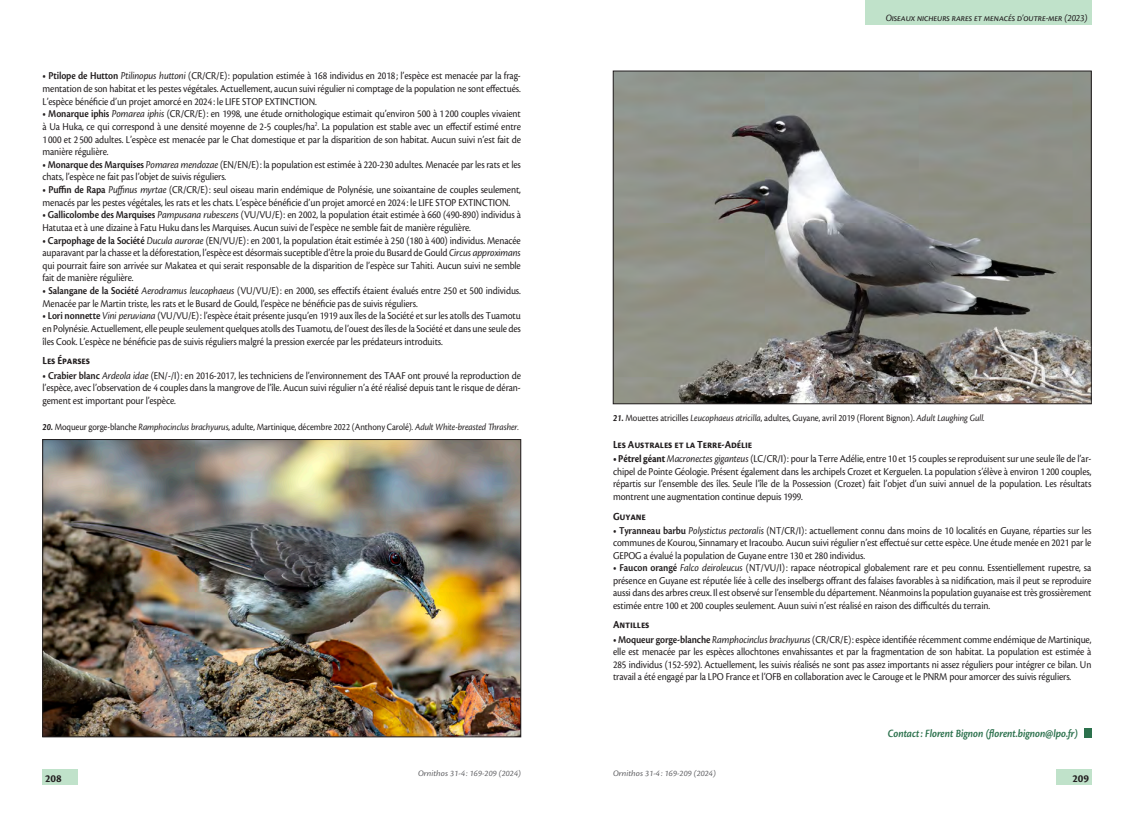
<style>
.page{position:relative;width:1134px;height:815px;background:#fff}
.page>*{position:absolute;margin:0;border:0;box-sizing:border-box;transform-origin:0 0}
.Signatures_auteurs{font:italic 600 11.5px "Cronos Pro";letter-spacing:-.005em;color:#2c714d;scale:.9 1}
.Remerciements{font:700 11.25px "Cronos Pro";letter-spacing:-.01em;color:#231f20;scale:.9 1}
.Remerciements-2{font:700 11.25px "Cronos Pro";letter-spacing:-.01em;color:#231f20}
.Remerciements-3{font:11px/12.6px "Cronos Pro";letter-spacing:-.01em;color:#231f20;text-align:justify;scale:.9 1}
.Légendes_photos_1pt{font:10px "Cronos Pro";letter-spacing:-.01em;color:#231f20;scale:.9 1}
.t1{font:italic 10px "Cronos Pro";letter-spacing:-.02em;color:#231f20}
.t2{font:italic 8.75px "Cronos Pro";color:#636366;scale:1.05 1}
.s1{font-weight:600}
.s2{font-style:italic}
.s3{font-weight:700;font-style:italic}
.s4{font-weight:700}
</style>
<div class="page">
<div style="left:1084px;top:728px;width:7px;height:9px;background:#2c714d"></div>
<img style="left:615px;top:73px;width:474px;height:329px">
<div style="left:613px;top:71px;width:478px;height:333px;border:1px solid #231f20"></div>
<img style="left:45px;top:441px;width:474px;height:294px">
<div style="left:43px;top:439px;width:478px;height:298px;border:1px solid #231f20"></div>
<div style="left:43px;top:769px;width:35px;height:16px;background:#c0e2ca"></div>
<div style="left:1056px;top:769px;width:35px;height:16px;background:#c0e2ca"></div>
<div style="left:865px;top:0;width:226px;height:25px;background:#c0e2ca"></div>
<p class="Remerciements-3" style="left:43px;top:70px;width:533px"><span class="s1">• Ptilope de Hutton</span> <span class="s2">Ptilinopus huttoni</span> (CR/CR/E): population estimée à 168 individus en 2018; l’espèce est menacée par la frag&shy;mentation de son habitat et les pestes végétales. Actuellement, aucun suivi régulier ni comptage de la population ne sont effectués.<br>L’espèce bénéficie d’un projet amorcé en 2024: le LIFE STOP EXTINCTION.</p>
<p class="Remerciements-3" style="left:43px;top:108px;width:533px"><span class="s1">• Monarque iphis</span> <span class="s2">Pomarea iphis</span> (CR/CR/E): en 1998, une étude ornithologique estimait qu’environ 500 à 1200 couples vivaient à Ua Huka, ce qui correspond à une densité moyenne de 2-5 couples/ha<sup>2</sup>. La population est stable avec un effectif estimé entre 1000 et 2500 adultes. L’espèce est menacée par le Chat domestique et par la disparition de son habitat. Aucun suivi n’est fait de manière régulière.</p>
<p class="Remerciements-3" style="left:43px;top:158px;width:533px"><span class="s1">• Monarque des Marquises</span> <span class="s2">Pomarea mendozae</span> (EN/EN/E): la population est estimée à 220-230 adultes. Menacée par les rats et les chats, l’espèce ne fait pas l’objet de suivis réguliers.</p>
<p class="Remerciements-3" style="left:43px;top:183px;width:533px"><span class="s1">• Puffin de Rapa</span> <span class="s2">Puffinus myrtae</span> (CR/CR/E): seul oiseau marin endémique de Polynésie, une soixantaine de couples seulement, menacés par les pestes végétales, les rats et les chats. L’espèce bénéficie d’un projet amorcé en 2024: le LIFE STOP EXTINCTION.</p>
<p class="Remerciements-3" style="left:43px;top:209px;width:533px"><span class="s1">• Gallicolombe des Marquises</span> <span class="s2">Pampusana rubescens</span> (VU/VU/E): en 2002, la population était estimée à 660 (490-890) individus à<br>Hatutaa et à une dizaine à Fatu Huku dans les Marquises. Aucun suivi de l’espèce ne semble fait de manière régulière.</p>
<p class="Remerciements-3" style="left:43px;top:234px;width:533px"><span class="s1">• Carpophage de la Société</span> <span class="s2">Ducula aurorae</span> (EN/VU/E): en 2001, la population était estimée à 250 (180 à 400) individus. Menacée auparavant par la chasse et la déforestation, l’espèce est désormais suceptible d’être la proie du Busard de Gould <span class="s2">Circus approximans </span>qui pourrait faire son arrivée sur Makatea et qui serait responsable de la disparition de l’espèce sur Tahiti. Aucun suivi ne semble fait de manière régulière.</p>
<p class="Remerciements-3" style="left:43px;top:284px;width:533px"><span class="s1">• Salangane de la Société</span> <span class="s2">Aerodramus leucophaeus</span> (VU/VU/E): en 2000, ses effectifs étaient évalués entre 250 et 500 individus.<br>Menacée par le Martin triste, les rats et le Busard de Gould, l’espèce ne bénéficie pas de suivis réguliers.</p>
<p class="Remerciements-3" style="left:43px;top:310px;width:533px"><span class="s1">• Lori nonnette</span> <span class="s2">Vini peruviana</span> (VU/VU/E): l’espèce était présente jusqu’en 1919 aux îles de la Société et sur les atolls des Tuamotu en Polynésie. Actuellement, elle peuple seulement quelques atolls des Tuamotu, de l’ouest des îles de la Société et dans une seule des îles Cook. L’espèce ne bénéficie pas de suivis réguliers malgré la pression exercée par les prédateurs introduits.</p>
<p class="Remerciements" style="left:43px;top:354px;width:54px">Les Éparses</p>
<p class="Remerciements-3" style="left:43px;top:369px;width:533px"><span class="s1">• Crabier blanc</span> <span class="s2">Ardeola idae</span> (EN/-/I): en 2016-2017, les techniciens de l’environnement des TAAF ont prouvé la reproduction de l’espèce, avec l’observation de 4 couples dans la mangrove de l’île. Aucun suivi régulier n’a été réalisé depuis tant le risque de déran&shy;gement est important pour l’espèce.</p>
<p class="Légendes_photos_1pt" style="left:43px;top:421px;width:531px"><span class="s3">20.</span> Moqueur gorge-blanche <span class="s2">Ramphocinclus brachyurus</span>, adulte, Martinique, décembre 2022 (Anthony Carolé). <span class="s2">Adult White-breasted Thrasher.</span></p>
<p class="t1" style="left:886px;top:12px;width:203px">Oiseaux nicheurs rares et menacés d’outre-mer (2023)</p>
<p class="Légendes_photos_1pt" style="left:613px;top:412px;width:415px"><span class="s3">21.</span> Mouettes atricilles <span class="s2">Leucophaeus atricilla</span>, adultes, Guyane, avril 2019 (Florent Bignon). <span class="s2">Adult Laughing Gull.</span></p>
<p class="Remerciements" style="left:613px;top:438px;width:156px">Les Australes et la Terre-Adélie</p>
<p class="Remerciements-3" style="left:613px;top:453px;width:533px"><span class="s4">• Pétrel géant</span> <span class="s2">Macronectes giganteus</span> (LC/CR/I): pour la Terre Adélie, entre 10 et 15 couples se reproduisent sur une seule île de l’ar&shy;chipel de Pointe Géologie. Présent également dans les archipels Crozet et Kerguelen. La population s’élève à environ 1200 couples, répartis sur l’ensemble des îles. Seule l’île de la Possession (Crozet) fait l’objet d’un suivi annuel de la population. Les résultats montrent une augmentation continue depuis 1999.</p>
<p class="Remerciements" style="left:613px;top:510px;width:38px">Guyane</p>
<p class="Remerciements-3" style="left:613px;top:524px;width:533px"><span class="s1">• Tyranneau barbu</span> <span class="s2">Polystictus pectoralis</span> (NT/CR/I): actuellement connu dans moins de 10 localités en Guyane, réparties sur les communes de Kourou, Sinnamary et Iracoubo. Aucun suivi régulier n’est effectué sur cette espèce. Une étude menée en 2021 par le GEPOG a évalué la population de Guyane entre 130 et 280 individus.</p>
<p class="Remerciements-3" style="left:613px;top:562px;width:533px"><span class="s1">• Faucon orangé</span> <span class="s2">Falco deiroleucus</span> (NT/VU/I): rapace néotropical globalement rare et peu connu. Essentiellement rupestre, sa présence en Guyane est réputée liée à celle des inselbergs offrant des falaises favorables à sa nidification, mais il peut se reproduire aussi dans des arbres creux. Il est observé sur l’ensemble du département. Néanmoins la population guyanaise est très grossièrement estimée entre 100 et 200 couples seulement. Auun suivi n’est réalisé en raison des difficultés du terrain.</p>
<p class="Remerciements" style="left:613px;top:618px;width:42px">Antilles</p>
<p class="Remerciements-3" style="left:613px;top:633px;width:533px"><span class="s1">• Moqueur gorge-blanche</span> <span class="s2">Ramphocinclus brachyurus</span> (CR/CR/E): espèce identifiée récemment comme endémique de Martinique, elle est menacée par les espèces allochtones envahissantes et par la fragmentation de son habitat. La population est estimée à 285 individus (152-592). Actuellement, les suivis réalisés ne sont pas assez importants ni assez réguliers pour intégrer ce bilan. Un travail a été engagé par la LPO France et l’OFB en collaboration avec le Carouge et le PNRM pour amorcer des suivis réguliers.</p>
<p class="Signatures_auteurs" style="left:888px;top:727px;width:213px">Contact: Florent Bignon (florent.bignon@lpo.fr)</p>
<p class="t2" style="left:418px;top:768px;width:99px">Ornithos 31-4 : 169-209 (2024)</p>
<p class="t2" style="left:613px;top:768px;width:99px">Ornithos 31-4 : 169-209 (2024)</p>
<p class="Remerciements-2" style="left:45px;top:772px;width:18px">208</p>
<p class="Remerciements-2" style="left:1072px;top:772px;width:18px">209</p>
</div>
